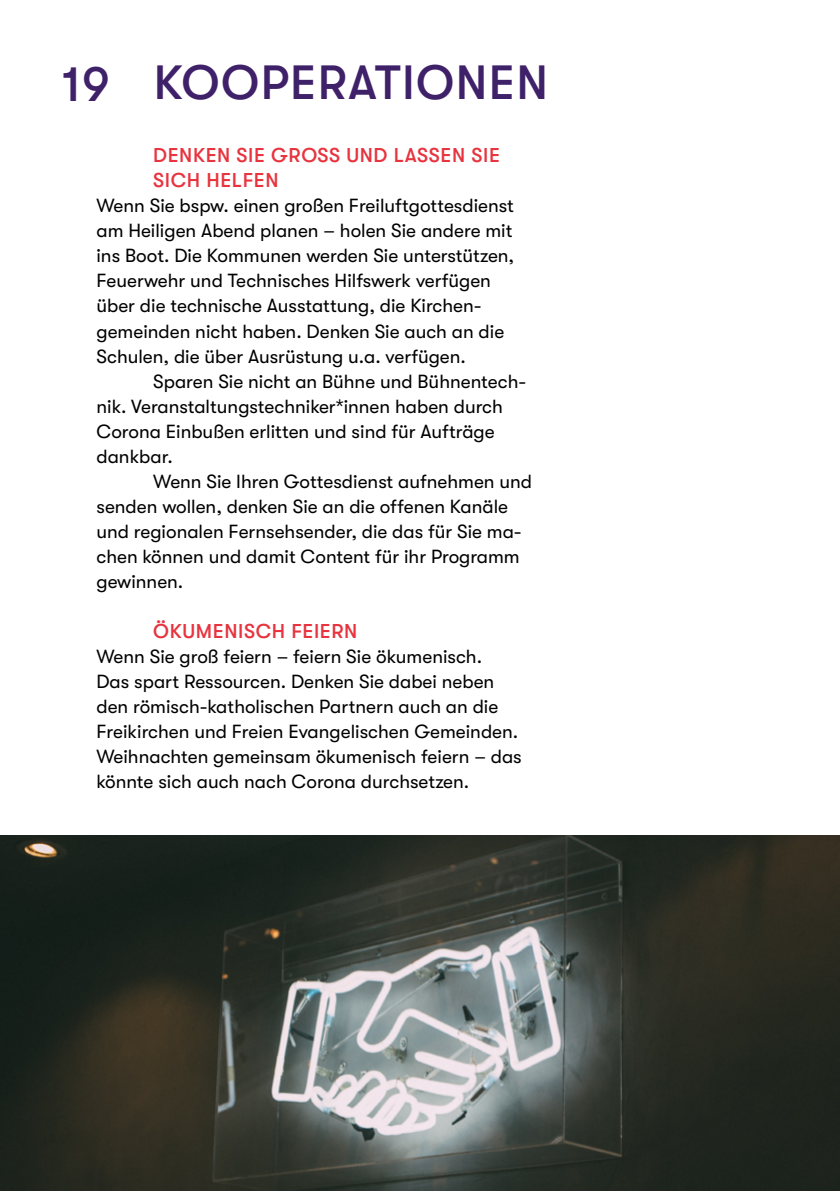
<style>
.page{position:relative;width:840px;height:1191px;background:#fff}
.page>*{position:absolute;margin:0;border:0;box-sizing:border-box;transform-origin:0 0}
.t1{font:500 48px "GT Walsheim Pro";letter-spacing:.03em;color:#3f216a}
.t2{font:500 20px/25px "GT Walsheim Pro";letter-spacing:.03em;color:#e7343f}
.t3{font:19px/25px "GT Walsheim Pro";color:#000}
</style>
<div class="page">
<img style="left:0;top:835px;width:839px;height:356px">
<h1 class="t1" style="left:62px;top:57px;width:49px">19</h1>
<h1 class="t1" style="left:154px;top:56px;width:395px">KOOPERATIONEN</h1>
<p class="t2" style="left:153px;top:143px;width:348px">DENKEN SIE GROSS UND LASSEN SIE<br>SICH HELFEN</p>
<p class="t3" style="left:96px;top:193px;width:419px">Wenn Sie bspw. einen großen Freiluftgottesdienst am Heiligen Abend planen – holen Sie andere mit ins Boot. Die Kommunen werden Sie unterstützen, Feuerwehr und Technisches Hilfswerk verfügen über die technische Ausstattung, die Kirchen&shy;gemeinden nicht haben. Denken Sie auch an die Schulen, die über Ausrüstung u.a. verfügen.</p>
<p class="t3" style="left:96px;top:369px;width:431px;text-indent:57px">Sparen Sie nicht an Bühne und Bühnentech&shy;nik. Veranstaltungstechniker*innen haben durch Corona Einbußen erlitten und sind für Aufträge dankbar.</p>
<p class="t3" style="left:96px;top:469px;width:437px;text-indent:57px">Wenn Sie Ihren Gottesdienst aufnehmen und senden wollen, denken Sie an die offenen Kanäle und regionalen Fernsehsender, die das für Sie ma&shy;chen können und damit Content für ihr Programm gewinnen.</p>
<p class="t2" style="left:153px;top:618px;width:205px">ÖKUMENISCH FEIERN</p>
<p class="t3" style="left:96px;top:643px;width:426px">Wenn Sie groß feiern – feiern Sie ökumenisch.<br>Das spart Ressourcen. Denken Sie dabei neben den römisch-katholischen Partnern auch an die Freikirchen und Freien Evangelischen Gemeinden.<br>Weihnachten gemeinsam ökumenisch feiern – das könnte sich auch nach Corona durchsetzen.</p>
</div>
